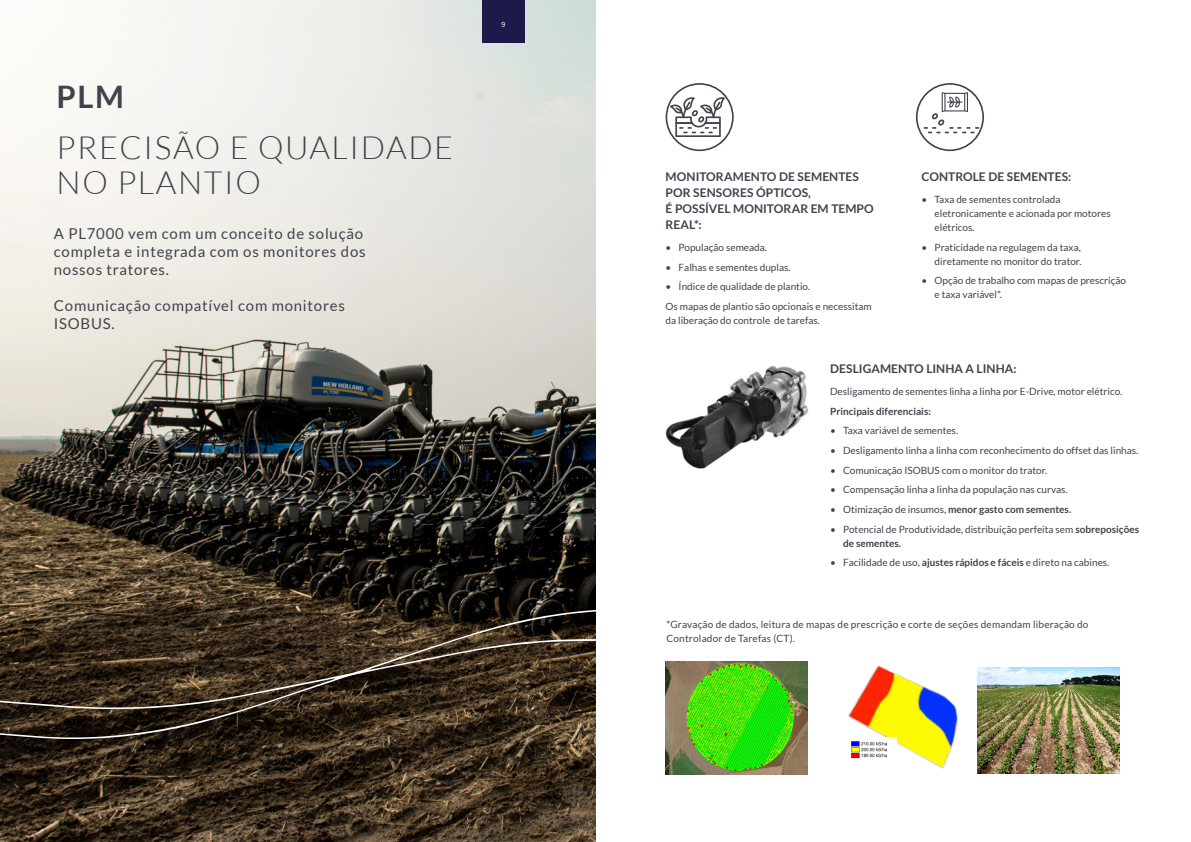
<style>
.page{position:relative;width:1191px;height:842px;background:#fff}
.page>*{position:absolute;margin:0;border:0;box-sizing:border-box;transform-origin:0 0}
.t1{font:300 32px/35px "Lato";letter-spacing:.05em;color:#40434b}
.t2{font:700 31px "Lato";color:#40434b}
.t3{font:15px/18px "Lato";letter-spacing:.05em;color:#40434b}
.subtitulobold_12-16{font:700 12px/16px "Lato";letter-spacing:.005em;color:#40434b}
.texto_10_14_cinza{font:10px/14px "Lato";color:#40434b}
.texto_10_14_cinza-2{font:10px/14px "Lato";letter-spacing:.02em;color:#40434b}
.texto_10_14_cinza-3{font:700 10px "Lato";color:#40434b}
.t4{font:8px "Source Sans Pro";color:#fff}
.s1{font-weight:400}
.s2{font-weight:700}
</style>
<div class="page">
<img style="left:665px;top:661px;width:142px;height:113px">
<img style="left:848px;top:665px;width:110px;height:104px">
<img style="left:848px;top:737px;width:48px;height:28px">
<img style="left:977px;top:667px;width:142px;height:107px">
<svg style="left:665px;top:83px;width:68px;height:68px"></svg>
<svg style="left:916px;top:83px;width:68px;height:68px"></svg>
<img style="left:0;top:0;width:595px;height:842px">
<div style="left:482px;top:0;width:42px;height:42px;background:#1b1a4a"></div>
<svg style="left:0;top:609px;width:596px;height:131px;background:#3d3021"></svg>
<img style="left:665px;top:366px;width:144px;height:103px">
<p class="t2" style="left:57px;top:79px;width:69px">PLM</p>
<p class="t1" style="left:57px;top:131px;width:398px">PRECISÃO E QUALIDADE<br>NO PLANTIO</p>
<p class="t3" style="left:54px;top:224px;width:313px">A PL7000 vem com um conceito de solução completa e integrada com os monitores dos nossos tratores.</p>
<p class="t3" style="left:54px;top:296px;width:292px">Comunicação compatível com monitores<br>ISOBUS.</p>
<p class="t4" style="left:499px;top:20px;width:10px">10</p>
<p class="t4" style="left:501px;top:20px;width:5px">9</p>
<p class="subtitulobold_12-16" style="left:665px;top:168px;width:210px">MONITORAMENTO DE SEMENTES<br>POR SENSORES ÓPTICOS,<br>É POSSÍVEL MONITORAR EM TEMPO<br>REAL*:</p>
<p class="texto_10_14_cinza" style="left:665px;top:240px;width:103px">• População semeada.</p>
<p class="texto_10_14_cinza" style="left:665px;top:260px;width:126px">• Falhas e sementes duplas.</p>
<p class="texto_10_14_cinza" style="left:665px;top:280px;width:146px">• Índice de qualidade de plantio.</p>
<p class="texto_10_14_cinza" style="left:665px;top:299px;width:207px">Os mapas de plantio são opcionais e necessitam da liberação do controle de tarefas.</p>
<p class="subtitulobold_12-16" style="left:921px;top:168px;width:151px">CONTROLE DE SEMENTES:</p>
<p class="texto_10_14_cinza" style="left:934px;top:192px;width:178px;text-indent:-13px">• Taxa de sementes controlada eletronicamente e acionada por motores elétricos.</p>
<p class="texto_10_14_cinza" style="left:921px;top:240px;width:161px;text-align:right">• Praticidade na regulagem da taxa, diretamente no monitor do trator.</p>
<p class="texto_10_14_cinza" style="left:934px;top:274px;width:193px;text-indent:-13px">• Opção de trabalho com mapas de prescrição e taxa variável*.</p>
<p class="subtitulobold_12-16" style="left:830px;top:360px;width:188px">DESLIGAMENTO LINHA A LINHA:</p>
<p class="texto_10_14_cinza" style="left:830px;top:384px;width:294px">Desligamento de sementes linha a linha por E-Drive, motor elétrico.</p>
<p class="texto_10_14_cinza-3" style="left:830px;top:405px;width:102px">Principais diferenciais:</p>
<p class="texto_10_14_cinza" style="left:830px;top:424px;width:129px">• Taxa variável de sementes.</p>
<p class="texto_10_14_cinza" style="left:830px;top:443px;width:310px">• Desligamento linha a linha com reconhecimento do offset das linhas.</p>
<p class="texto_10_14_cinza" style="left:830px;top:463px;width:219px">• Comunicação ISOBUS com o monitor do trator.</p>
<p class="texto_10_14_cinza" style="left:830px;top:483px;width:239px">• Compensação linha a linha da população nas curvas.</p>
<p class="texto_10_14_cinza-3" style="left:830px;top:504px;width:243px"><span class="s1">• Otimização de insumos,</span> menor gasto com sementes.</p>
<p class="texto_10_14_cinza" style="left:843px;top:522px;width:297px;text-indent:-13px">• Potencial de Produtividade, distribuição perfeita sem <span class="s2">sobreposições de sementes.</span></p>
<p class="texto_10_14_cinza" style="left:830px;top:556px;width:281px">• Facilidade de uso, <span class="s2">ajustes rápidos e fáceis</span> e direto na cabines.</p>
<p class="texto_10_14_cinza-2" style="left:666px;top:617px;width:423px">*Gravação de dados, leitura de mapas de prescrição e corte de seções demandam liberação do<br>Controlador de Tarefas (CT).</p>
</div>
